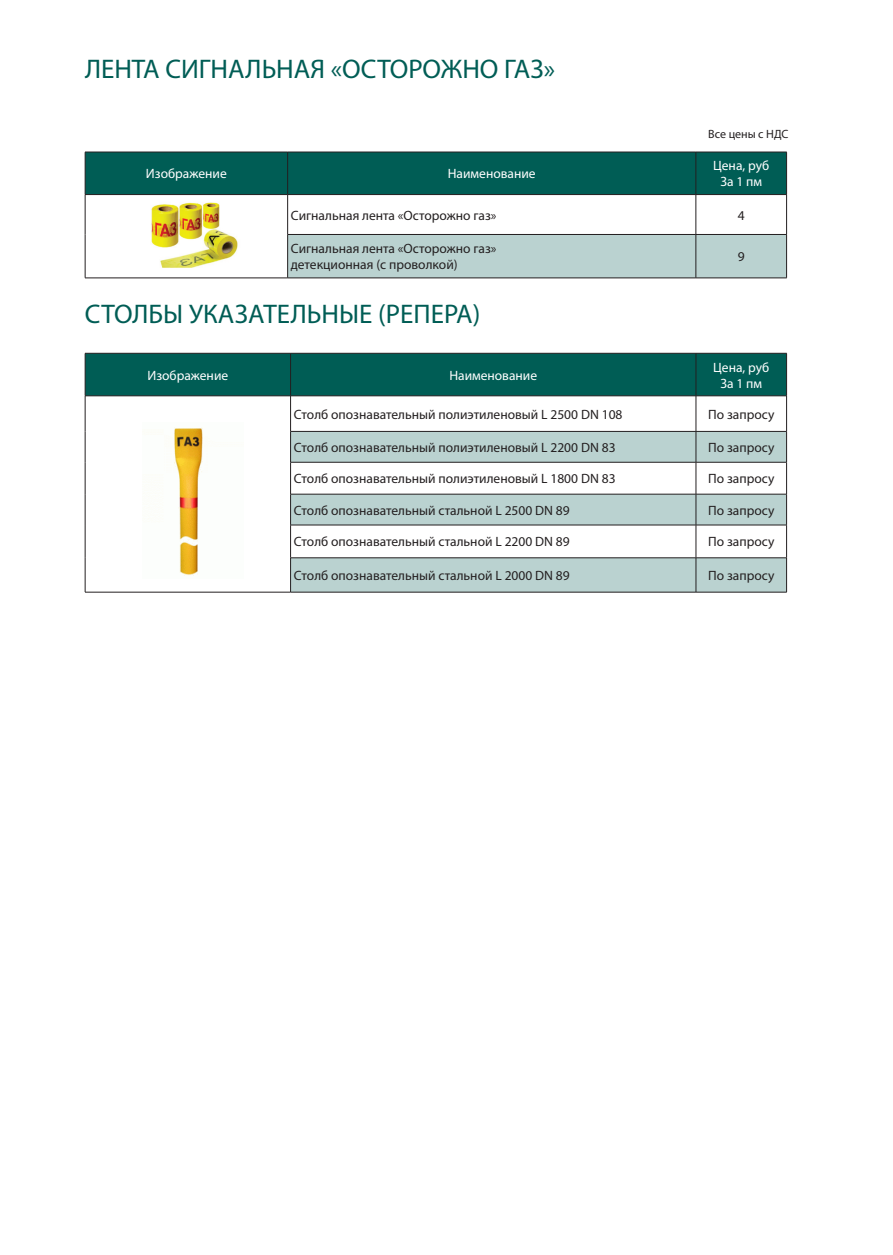
<style>
.page{position:relative;width:893px;height:1255px;background:#fff}
.page>*{position:absolute;margin:0;border:0;box-sizing:border-box;transform-origin:0 0}
.t1{font:27px "Myriad Pro";color:#005d55}
.t2{font:13.5px "Myriad Pro";color:#231f20}
.t3{font:13.5px "Myriad Pro";color:#fff}
.t4{font:12px "Myriad Pro";color:#231f20}
</style>
<div class="page">
<div style="left:86px;top:153px;width:700px;height:41px;background:#005d55"></div>
<div style="left:288px;top:235px;width:498px;height:42px;background:#bad2d0"></div>
<hr style="left:287px;top:234px;width:409px;height:1px;background:#231f20">
<hr style="left:696px;top:234px;width:91px;height:1px;background:#231f20">
<hr style="left:85px;top:277px;width:203px;height:1px;background:#231f20">
<hr style="left:288px;top:277px;width:408px;height:1px;background:#231f20">
<hr style="left:696px;top:277px;width:91px;height:1px;background:#231f20">
<hr style="left:85px;top:194px;width:203px;height:1px;background:#231f20">
<hr style="left:288px;top:194px;width:408px;height:1px;background:#231f20">
<hr style="left:696px;top:194px;width:91px;height:1px;background:#231f20">
<hr style="left:85px;top:152px;width:203px;height:1px;background:#231f20">
<hr style="left:85px;top:152px;width:1px;height:42px;background:#231f20">
<hr style="left:288px;top:152px;width:408px;height:1px;background:#231f20">
<hr style="left:287px;top:152px;width:1px;height:42px;background:#231f20">
<hr style="left:696px;top:152px;width:91px;height:1px;background:#231f20">
<hr style="left:696px;top:152px;width:1px;height:42px;background:#231f20">
<hr style="left:786px;top:152px;width:1px;height:42px;background:#231f20">
<hr style="left:85px;top:195px;width:1px;height:39px;background:#231f20">
<hr style="left:287px;top:195px;width:1px;height:39px;background:#231f20">
<hr style="left:696px;top:195px;width:1px;height:39px;background:#231f20">
<hr style="left:786px;top:195px;width:1px;height:39px;background:#231f20">
<hr style="left:85px;top:234px;width:1px;height:44px;background:#231f20">
<hr style="left:287px;top:235px;width:1px;height:43px;background:#231f20">
<hr style="left:696px;top:235px;width:1px;height:43px;background:#231f20">
<hr style="left:786px;top:235px;width:1px;height:43px;background:#231f20">
<img style="left:151px;top:202px;width:87px;height:66px">
<div style="left:86px;top:354px;width:700px;height:41px;background:#005d55"></div>
<svg style="left:291px;top:432px;width:495px;height:92px;fill:#bad2d0"></svg>
<div style="left:291px;top:558px;width:495px;height:34px;background:#bad2d0"></div>
<hr style="left:290px;top:431px;width:406px;height:1px;background:#231f20">
<hr style="left:696px;top:431px;width:91px;height:1px;background:#231f20">
<hr style="left:290px;top:462px;width:406px;height:1px;background:#231f20">
<hr style="left:696px;top:462px;width:91px;height:1px;background:#231f20">
<hr style="left:290px;top:494px;width:406px;height:1px;background:#231f20">
<hr style="left:696px;top:494px;width:91px;height:1px;background:#231f20">
<hr style="left:290px;top:524px;width:406px;height:1px;background:#231f20">
<hr style="left:696px;top:524px;width:91px;height:1px;background:#231f20">
<hr style="left:290px;top:557px;width:406px;height:1px;background:#231f20">
<hr style="left:696px;top:557px;width:91px;height:1px;background:#231f20">
<hr style="left:85px;top:592px;width:206px;height:1px;background:#231f20">
<hr style="left:291px;top:592px;width:405px;height:1px;background:#231f20">
<hr style="left:696px;top:592px;width:91px;height:1px;background:#231f20">
<hr style="left:85px;top:395px;width:206px;height:1px;background:#231f20">
<hr style="left:291px;top:395px;width:405px;height:1px;background:#231f20">
<hr style="left:696px;top:395px;width:91px;height:1px;background:#231f20">
<hr style="left:85px;top:353px;width:206px;height:1px;background:#231f20">
<hr style="left:85px;top:353px;width:1px;height:42px;background:#231f20">
<hr style="left:291px;top:353px;width:405px;height:1px;background:#231f20">
<hr style="left:290px;top:353px;width:1px;height:42px;background:#231f20">
<hr style="left:696px;top:353px;width:91px;height:1px;background:#231f20">
<hr style="left:696px;top:353px;width:1px;height:42px;background:#231f20">
<hr style="left:786px;top:353px;width:1px;height:42px;background:#231f20">
<hr style="left:85px;top:396px;width:1px;height:35px;background:#231f20">
<hr style="left:290px;top:396px;width:1px;height:35px;background:#231f20">
<hr style="left:696px;top:396px;width:1px;height:35px;background:#231f20">
<hr style="left:786px;top:396px;width:1px;height:35px;background:#231f20">
<hr style="left:85px;top:431px;width:1px;height:31px;background:#231f20">
<hr style="left:290px;top:431px;width:1px;height:31px;background:#231f20">
<hr style="left:696px;top:431px;width:1px;height:31px;background:#231f20">
<hr style="left:786px;top:431px;width:1px;height:31px;background:#231f20">
<hr style="left:85px;top:462px;width:1px;height:32px;background:#231f20">
<hr style="left:290px;top:462px;width:1px;height:32px;background:#231f20">
<hr style="left:696px;top:462px;width:1px;height:32px;background:#231f20">
<hr style="left:786px;top:462px;width:1px;height:32px;background:#231f20">
<hr style="left:85px;top:494px;width:1px;height:31px;background:#231f20">
<hr style="left:290px;top:494px;width:1px;height:31px;background:#231f20">
<hr style="left:696px;top:494px;width:1px;height:31px;background:#231f20">
<hr style="left:786px;top:494px;width:1px;height:31px;background:#231f20">
<hr style="left:85px;top:525px;width:1px;height:33px;background:#231f20">
<hr style="left:290px;top:525px;width:1px;height:32px;background:#231f20">
<hr style="left:696px;top:525px;width:1px;height:32px;background:#231f20">
<hr style="left:786px;top:525px;width:1px;height:32px;background:#231f20">
<hr style="left:85px;top:558px;width:1px;height:34px;background:#231f20">
<hr style="left:290px;top:558px;width:1px;height:34px;background:#231f20">
<hr style="left:696px;top:558px;width:1px;height:34px;background:#231f20">
<hr style="left:786px;top:558px;width:1px;height:34px;background:#231f20">
<img style="left:174px;top:427px;width:29px;height:149px">
<p class="t1" style="left:85px;top:52px;width:472px">ЛЕНТА СИГНАЛЬНАЯ «ОСТОРОЖНО ГАЗ»</p>
<p class="t3" style="left:146px;top:165px;width:82px">Изображение</p>
<p class="t3" style="left:448px;top:165px;width:89px">Наименование</p>
<p class="t4" style="left:708px;top:126px;width:82px">Все цены с НДС</p>
<p class="t3" style="left:713px;top:157px;width:58px">Цена, руб</p>
<p class="t3" style="left:720px;top:174px;width:43px">За 1 пм</p>
<p class="t2" style="left:291px;top:207px;width:207px">Сигнальная лента «Осторожно газ»</p>
<p class="t2" style="left:738px;top:207px;width:8px">4</p>
<p class="t2" style="left:291px;top:240px;width:207px">Сигнальная лента «Осторожно газ»</p>
<p class="t2" style="left:291px;top:256px;width:168px">детекционная (с проволкой)</p>
<p class="t2" style="left:738px;top:248px;width:8px">9</p>
<p class="t1" style="left:85px;top:297px;width:397px">СТОЛБЫ УКАЗАТЕЛЬНЫЕ (РЕПЕРА)</p>
<p class="t3" style="left:147px;top:367px;width:82px">Изображение</p>
<p class="t3" style="left:449px;top:367px;width:89px">Наименование</p>
<p class="t3" style="left:713px;top:358px;width:58px">Цена, руб</p>
<p class="t3" style="left:720px;top:375px;width:43px">За 1 пм</p>
<p class="t2" style="left:294px;top:406px;width:330px">Cтолб опознавательный полиэтиленовый L 2500 DN 108</p>
<p class="t2" style="left:708px;top:406px;width:68px">По запросу</p>
<p class="t2" style="left:294px;top:439px;width:323px">Cтолб опознавательный полиэтиленовый L 2200 DN 83</p>
<p class="t2" style="left:708px;top:439px;width:68px">По запросу</p>
<p class="t2" style="left:294px;top:470px;width:323px">Cтолб опознавательный полиэтиленовый L 1800 DN 83</p>
<p class="t2" style="left:708px;top:470px;width:68px">По запросу</p>
<p class="t2" style="left:294px;top:502px;width:278px">Cтолб опознавательный стальной L 2500 DN 89</p>
<p class="t2" style="left:708px;top:502px;width:68px">По запросу</p>
<p class="t2" style="left:294px;top:533px;width:278px">Cтолб опознавательный стальной L 2200 DN 89</p>
<p class="t2" style="left:708px;top:533px;width:68px">По запросу</p>
<p class="t2" style="left:294px;top:567px;width:278px">Cтолб опознавательный стальной L 2000 DN 89</p>
<p class="t2" style="left:708px;top:567px;width:68px">По запросу</p>
</div>
